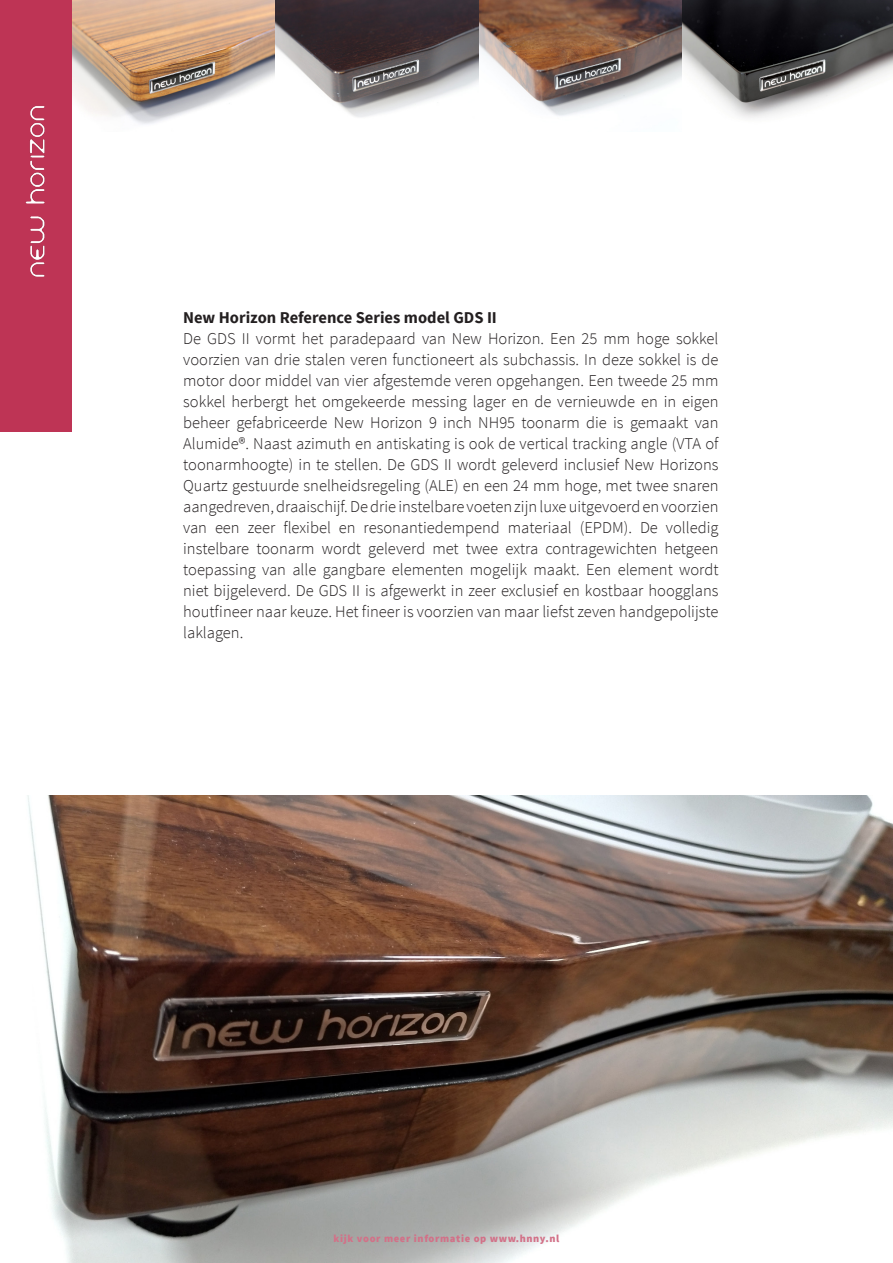
<style>
.page{position:relative;width:893px;height:1263px;background:#fff}
.page>*{position:absolute;margin:0;border:0;box-sizing:border-box;transform-origin:0 0}
.t1{font:300 16.5px/21px "Source Sans Pro";color:#231f20;text-align:justify}
.t2{font:700 16.5px "Source Sans Pro";color:#231f20}
.t3{font:900 10.5px "Source Sans Pro";letter-spacing:.06em;color:#d27188}
</style>
<div class="page">
<img style="left:27px;top:795px;width:866px;height:468px">
<img style="left:71px;top:0;width:205px;height:132px">
<img style="left:276px;top:0;width:203px;height:117px">
<img style="left:479px;top:0;width:204px;height:116px">
<img style="left:683px;top:0;width:210px;height:118px">
<div style="left:0;top:0;width:71px;height:432px;background:#be3455"></div>
<img style="left:25px;top:106px;width:20px;height:171px">
<p class="t2" style="left:183px;top:307px;width:315px">New Horizon Reference Series model GDS II</p>
<p class="t1" style="left:183px;top:328px;width:537px">De GDS II vormt het paradepaard van New Horizon. Een 25 mm hoge sokkel voorzien van drie stalen veren functioneert als subchassis. In deze sokkel is de motor door middel van vier afgestemde veren opgehangen. Een tweede 25 mm sokkel herbergt het omgekeerde messing lager en de vernieuwde en in eigen beheer gefabriceerde New Horizon 9 inch NH95 toonarm die is gemaakt van Alumide®. Naast azimuth en antiskating is ook de vertical tracking angle (VTA of toonarmhoogte) in te stellen. De GDS II wordt geleverd inclusief New Horizons Quartz gestuurde snelheidsregeling (ALE) en een 24 mm hoge, met twee snaren aangedreven, draaischijf. De drie instelbare voeten zijn luxe uitgevoerd en voorzien van een zeer flexibel en resonantiedempend materiaal (EPDM). De volledig instelbare toonarm wordt geleverd met twee extra contragewichten hetgeen toepassing van alle gangbare elementen mogelijk maakt. Een element wordt niet bijgeleverd. De GDS II is afgewerkt in zeer exclusief en kostbaar hoogglans houtfineer naar keuze. Het fineer is voorzien van maar liefst zeven handgepolijste laklagen.</p>
<p class="t3" style="left:334px;top:1232px;width:227px">kijk voor meer informatie op www.hnny.nl</p>
</div>
